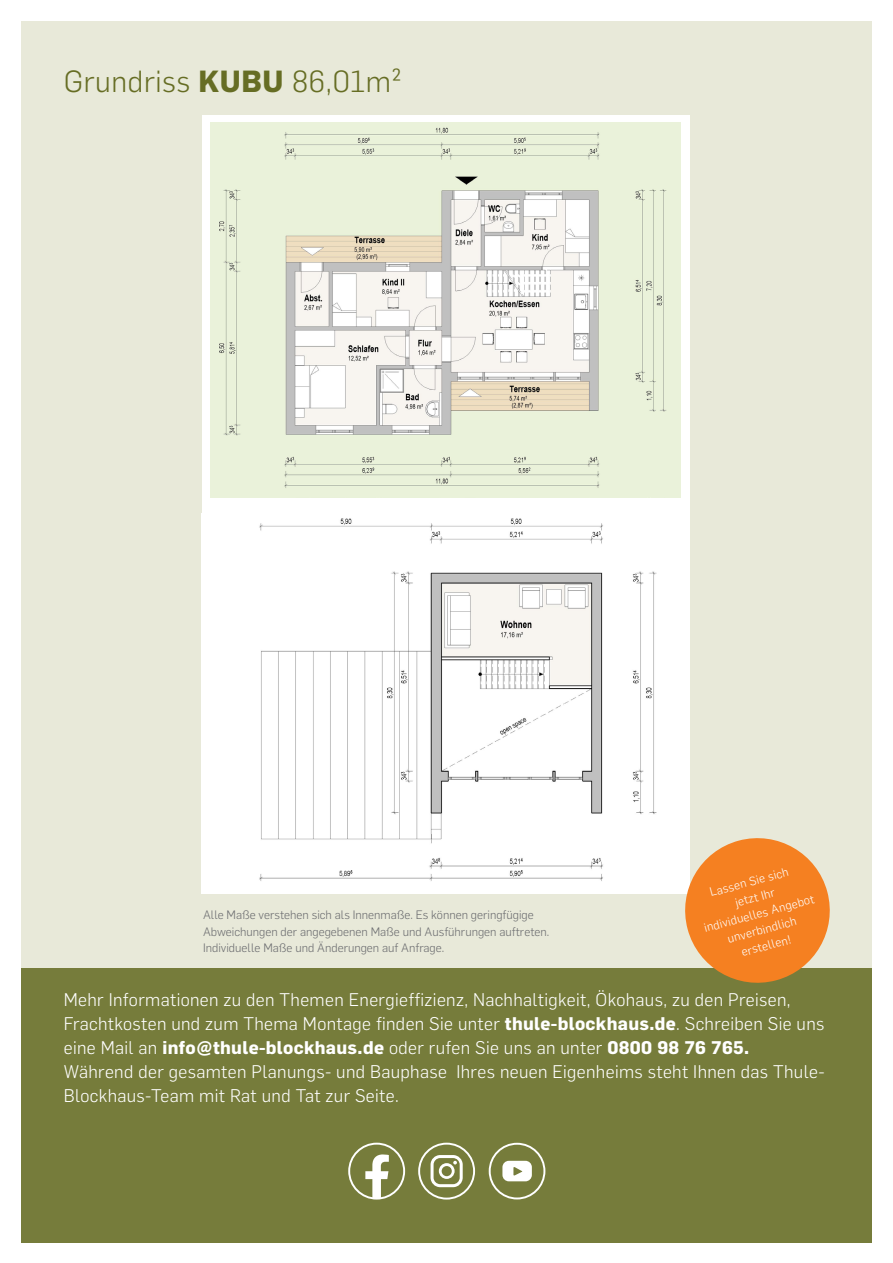
<style>
.page{position:relative;width:893px;height:1263px;background:#fff}
.page>*{position:absolute;margin:0;border:0;box-sizing:border-box;transform-origin:0 0}
.t1{font:300 30px "Flama";letter-spacing:.02em;color:#666d24}
.t2{font:300 18px/24px "Flama";letter-spacing:.02em;color:#fff}
.t3{font:300 12px/16.5px "Flama";color:#6c6d70}
.t4{font:300 12px/16.5px "Flama";color:#fff;text-align:center}
.s1{font-weight:700}
</style>
<div class="page">
<div style="left:21px;top:21px;width:851px;height:1221px;background:#e8e9d9"></div>
<div style="left:202px;top:115px;width:488px;height:412px;background:#fff"></div>
<img style="left:211px;top:123px;width:469px;height:374px">
<img style="left:202px;top:518px;width:488px;height:375px">
<div style="left:21px;top:968px;width:851px;height:274px;background:#767c3b"></div>
<svg style="left:677px;top:830px;width:153px;height:153px"></svg>
<div style="left:418px;top:1143px;width:57px;height:56px;border:2px solid #fff;border-radius:50%"></div>
<svg style="left:431px;top:1155px;width:32px;height:32px"></svg>
<svg style="left:365px;top:1154px;width:24px;height:44px"></svg>
<div style="left:489px;top:1143px;width:56px;height:56px;border:2px solid #fff;border-radius:50%"></div>
<svg style="left:502px;top:1161px;width:30px;height:20px"></svg>
<div style="left:348px;top:1143px;width:57px;height:56px;border:2px solid #fff;border-radius:50%"></div>
<p class="t1" style="left:64px;top:61px;width:340px">Grundriss <span class="s1">KUBU</span> 86,01m²</p>
<p class="t4" style="left:694px;top:887px;width:115px;rotate:-15deg">Lassen Sie sich<br>jetzt Ihr<br>individuelles Angebot unverbindlich erstellen!</p>
<p class="t3" style="left:203px;top:906px;width:332px">Alle Maße verstehen sich als Innenmaße. Es können geringfügige</p>
<p class="t3" style="left:203px;top:923px;width:348px">Abweichungen der angegebenen Maße und Ausführungen auftreten.<br>Individuelle Maße und Änderungen auf Anfrage.</p>
<p class="t2" style="left:64px;top:987px;width:762px">Mehr Informationen zu den Themen Energieffizienz, Nachhaltigkeit, Ökohaus, zu den Preisen,<br>Frachtkosten und zum Thema Montage finden Sie unter <span class="s1">thule-blockhaus.de</span>. Schreiben Sie uns eine Mail an <span class="s1">info@thule-blockhaus.de</span> oder rufen Sie uns an unter <span class="s1">0800 98 76 765.</span></p>
<p class="t2" style="left:64px;top:1059px;width:762px">Während der gesamten Planungs- und Bauphase Ihres neuen Eigenheims steht Ihnen das Thule-<br>Blockhaus-Team mit Rat und Tat zur Seite.</p>
</div>
